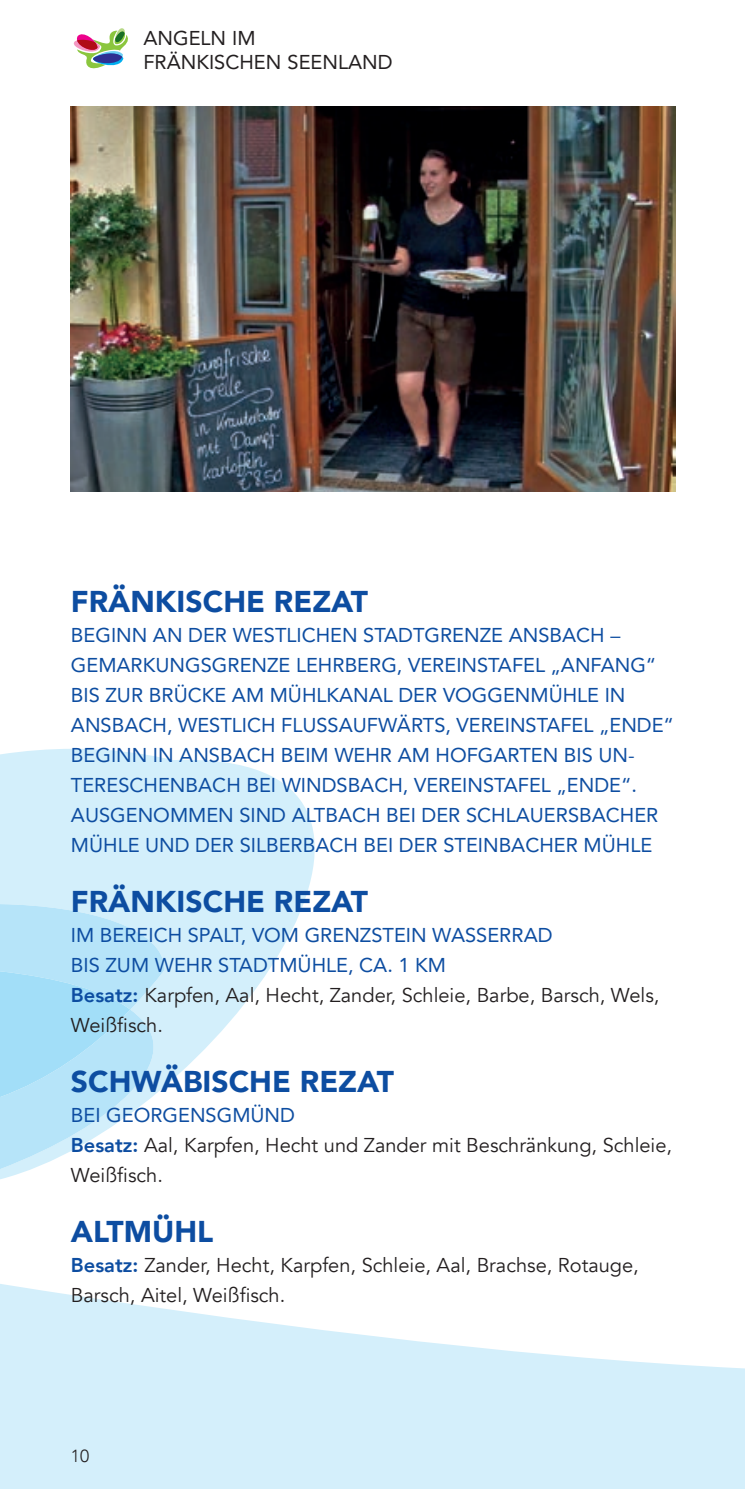
<style>
.page{position:relative;width:745px;height:1489px;background:#fff}
.page>*{position:absolute;margin:0;border:0;box-sizing:border-box;transform-origin:0 0}
.t1{font:900 30px "Avenir";color:#0d4da1}
.t2{font:20px/30px "Avenir";color:#0d4da1}
.t3{font:20px/30px "Avenir";color:#231f20}
.t4{font:20px/24px "Avenir";color:#231f20}
.t5{font:300 17.5px "Avenir";color:#231f20}
.s1{font-weight:800}
.s2{color:#231f20}
.s3{color:#0d4da1}
.s4{font-weight:800;color:#0d4da1}
</style>
<div class="page">
<svg style="left:74px;top:28px;width:54px;height:40px"></svg>
<svg style="left:0;top:1284px;width:744px;height:204px;fill:#d4effb"></svg>
<svg style="left:0;top:749px;width:315px;height:430px;fill:#d3effb"></svg>
<svg style="left:0;top:904px;width:189px;height:265px"></svg>
<svg style="left:0;top:971px;width:130px;height:126px;background:#aae0f8"></svg>
<img style="left:71px;top:106px;width:604px;height:385px">
<p class="t4" style="left:143px;top:26px;width:250px">ANGELN IM<br>FRÄNKISCHEN SEENLAND</p>
<h1 class="t1" style="left:71px;top:575px;width:298px">FRÄNKISCHE REZAT</h1>
<p class="t2" style="left:71px;top:619px;width:604px">BEGINN AN DER WESTLICHEN STADTGRENZE ANSBACH – GEMARKUNGSGRENZE LEHRBERG, VEREINSTAFEL „ANFANG“ BIS ZUR BRÜCKE AM MÜHLKANAL DER VOGGENMÜHLE IN ANSBACH, WESTLICH FLUSSAUFWÄRTS, VEREINSTAFEL „ENDE“ BEGINN IN ANSBACH BEIM WEHR AM HOFGARTEN BIS UN-TERESCHENBACH BEI WINDSBACH, VEREINSTAFEL „ENDE“.<br>AUSGENOMMEN SIND ALTBACH BEI DER SCHLAUERSBACHER MÜHLE UND DER SILBERBACH BEI DER STEINBACHER MÜHLE</p>
<h1 class="t1" style="left:71px;top:875px;width:298px">FRÄNKISCHE REZAT</h1>
<p class="t2" style="left:71px;top:919px;width:589px">IM BEREICH SPALT, VOM GRENZSTEIN WASSERRAD<br>BIS ZUM WEHR STADTMÜHLE, CA. 1 KM<br><span class="s1">Besatz:</span> <span class="s2">Karpfen, Aal, Hecht, Zander, Schleie, Barbe, Barsch, Wels, Weißfisch.</span></p>
<h1 class="t1" style="left:71px;top:1055px;width:324px">SCHWÄBISCHE REZAT</h1>
<p class="t3" style="left:71px;top:1100px;width:602px"><span class="s3">BEI GEORGENSGMÜND<br></span><span class="s4">Besatz:</span> Aal, Karpfen, Hecht und Zander mit Beschränkung, Schleie,<br>Weißfisch.</p>
<h1 class="t1" style="left:71px;top:1205px;width:144px">ALTMÜHL</h1>
<p class="t3" style="left:71px;top:1250px;width:569px"><span class="s4">Besatz:</span> Zander, Hecht, Karpfen, Schleie, Aal, Brachse, Rotauge,<br>Barsch, Aitel, Weißfisch.</p>
<p class="t5" style="left:71px;top:1445px;width:20px">10</p>
</div>
